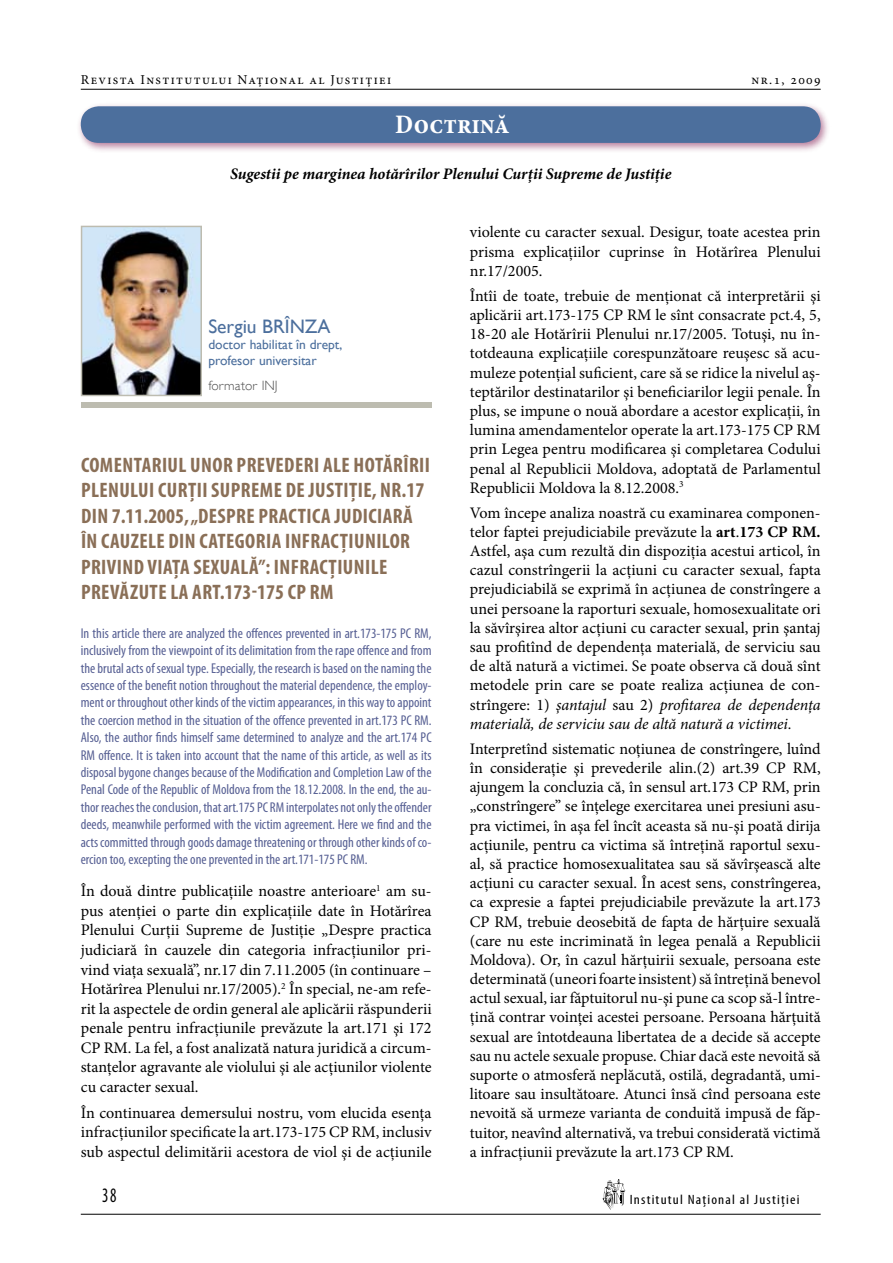
<style>
.page{position:relative;width:893px;height:1263px;background:#fff}
.page>*{position:absolute;margin:0;border:0;box-sizing:border-box;transform-origin:0 0}
.t1{font:700 condensed 27px "Minion Pro";color:#fff}
.t2{font:700 condensed 21px/25.5px "Myriad Pro";letter-spacing:.02em;color:#8a6f57}
.t3{font:condensed 20.7px "Myriad Pro";color:#000;scale:.8 1}
.t4{font:19.5px "Gill Sans";color:#4c6f9d}
.t5{font:16.05px/19.2px "Minion Pro";color:#000;text-align:justify}
.t6{font:italic 700 16.05px "Minion Pro";letter-spacing:-.005em;color:#000}
.t7{font:condensed 14.25px/17.4px "Myriad Pro";color:#565f93;text-align:justify}
.t8{font:13.5px "Minion Pro";letter-spacing:.1em;color:#000}
.t9{font:13.5px/16.2px "Gill Sans";color:#4c6f9d}
.t10{font:condensed 13.5px "Myriad Pro";letter-spacing:.08em;color:#000;scale:1.11 1}
.t11{font:300 13.5px "Gill Sans";color:#4f4f4f}
.s1{font-weight:700}
.s2{font-style:italic}
</style>
<div class="page">
<hr style="left:81px;top:89px;width:740px;height:1px;background:#000">
<hr style="left:81px;top:1214px;width:740px;height:1px;background:#000">
<svg style="left:602px;top:1179px;width:23px;height:31px"></svg>
<div style="left:76px;top:101px;width:756px;height:52px;background:#72003e;opacity:.5"></div>
<div style="left:81px;top:106px;width:740px;height:37px;background:#4c6f9d;border-radius:18px"></div>
<div style="left:81px;top:402px;width:351px;height:6px;background:#bdbcb0"></div>
<img style="left:84px;top:229px;width:115px;height:164px">
<div style="left:81px;top:226px;width:121px;height:170px;border:2px solid #bdbcb0"></div>
<p class="t8" style="left:81px;top:71px;width:312px">Revista Institutului Naţional al Justiţiei</p>
<p class="t8" style="left:752px;top:71px;width:71px">nr.1, 2009</p>
<h1 class="t1" style="left:395px;top:106px;width:116px">Doctrină</h1>
<p class="t6" style="left:230px;top:163px;width:443px">Sugestii pe marginea hotărîrilor Plenului Curţii Supreme de Justiţie</p>
<p class="t4" style="left:208px;top:315px;width:124px">Sergiu brînzA</p>
<p class="t9" style="left:208px;top:337px;width:136px">doctor habilitat în drept, profesor universitar</p>
<p class="t11" style="left:208px;top:377px;width:71px">formator INJ</p>
<p class="t2" style="left:81px;top:451px;width:351px">COMENTARIUL UNOR PREVEDERI ALE HOTĂRÎRII PLENULUI CURŢII SUPREME DE JUSTIŢIE, NR.17<br>DIN 7.11.2005, „DESPRE PRACTICA JUDICIARĂ ÎN CAUZELE DIN CATEGORIA INFRACŢIUNILOR PRIVIND VIAŢA SEXUALĂ”: INFRACŢIUNILE PREVĂZUTE LA ART.173-175 CP RM</p>
<p class="t7" style="left:81px;top:624px;width:352px">In this article there are analyzed the offences prevented in art.173-175 PC RM, inclusively from the viewpoint of its delimitation from the rape offence and from the brutal acts of sexual type. Especially, the research is based on the naming the essence of the benefit notion throughout the material dependence, the employ&shy;ment or throughout other kinds of the victim appearances, in this way to appoint the coercion method in the situation of the offence prevented in art.173 PC RM.<br>Also, the author finds himself same determined to analyze and the art.174 PC RM offence. It is taken into account that the name of this article, as well as its disposal bygone changes because of the Modification and Completion Law of the Penal Code of the Republic of Moldova from the 18.12.2008. In the end, the au&shy;thor reaches the conclusion, that art.175 PC RM interpolates not only the offender deeds, meanwhile performed with the victim agreement. Here we find and the acts committed through goods damage threatening or through other kinds of co&shy;ercion too, excepting the one prevented in the art.171-175 PC RM.</p>
<p class="t5" style="left:81px;top:881px;width:352px">În două dintre publicaţiile noastre anterioare<sup>1</sup> am su&shy;pus atenţiei o parte din explicaţiile date în Hotărîrea Plenului Curţii Supreme de Justiţie „Despre practica judiciară în cauzele din categoria infracţiunilor pri&shy;vind viaţa sexuală”, nr.17 din 7.11.2005 (în continuare – Hotărîrea Plenului nr.17/2005).<sup>2</sup> În special, ne-am refe&shy;rit la aspectele de ordin general ale aplicării răspunderii penale pentru infracţiunile prevăzute la art.171 şi 172<br>CP RM. La fel, a fost analizată natura juridică a circum&shy;stanţelor agravante ale violului şi ale acţiunilor violente cu caracter sexual.</p>
<p class="t5" style="left:81px;top:1103px;width:352px">În continuarea demersului nostru, vom elucida esenţa infracţiunilor specificate la art.173-175 CP RM, inclusiv sub aspectul delimitării acestora de viol şi de acţiunile</p>
<p class="t5" style="left:470px;top:223px;width:352px">violente cu caracter sexual. Desigur, toate acestea prin prisma explicaţiilor cuprinse în Hotărîrea Plenului nr.17/2005.</p>
<p class="t5" style="left:470px;top:286px;width:352px">Întîi de toate, trebuie de menţionat că interpretării şi aplicării art.173-175 CP RM le sînt consacrate pct.4, 5, 18-20 ale Hotărîrii Plenului nr.17/2005. Totuşi, nu în&shy;totdeauna explicaţiile corespunzătoare reuşesc să acu&shy;muleze potenţial suficient, care să se ridice la nivelul aş&shy;teptărilor destinatarilor şi beneficiarilor legii penale. În plus, se impune o nouă abordare a acestor explicaţii, în lumina amendamentelor operate la art.173-175 CP RM prin Legea pentru modificarea şi completarea Codului penal al Republicii Moldova, adoptată de Parlamentul Republicii Moldova la 8.12.2008.<sup>3</sup></p>
<p class="t5" style="left:470px;top:503px;width:352px">Vom începe analiza noastră cu examinarea componen&shy;telor faptei prejudiciabile prevăzute la <span class="s1">art</span>.<span class="s1">173 CP RM.<br></span>Astfel, aşa cum rezultă din dispoziţia acestui articol, în cazul constrîngerii la acţiuni cu caracter sexual, fapta prejudiciabilă se exprimă în acţiunea de constrîngere a unei persoane la raporturi sexuale, homosexualitate ori la săvîrşirea altor acţiuni cu caracter sexual, prin şantaj sau profitînd de dependenţa materială, de serviciu sau de altă natură a victimei. Se poate observa că două sînt metodele prin care se poate realiza acţiunea de con&shy;strîngere: 1) <span class="s2">şantajul</span> sau 2) <span class="s2">profitarea de dependenţa materială, de serviciu sau de altă natură a victimei.</span></p>
<p class="t5" style="left:470px;top:739px;width:352px">Interpretînd sistematic noţiunea de constrîngere, luînd în consideraţie şi prevederile alin.(2) art.39 CP RM, ajungem la concluzia că, în sensul art.173 CP RM, prin „constrîngere” se înţelege exercitarea unei presiuni asu&shy;pra victimei, în aşa fel încît aceasta să nu-şi poată dirija acţiunile, pentru ca victima să întreţină raportul sexu&shy;al, să practice homosexualitatea sau să săvîrşească alte acţiuni cu caracter sexual. În acest sens, constrîngerea, ca expresie a faptei prejudiciabile prevăzute la art.173<br>CP RM, trebuie deosebită de fapta de hărţuire sexuală (care nu este incriminată în legea penală a Republicii Moldova). Or, în cazul hărţuirii sexuale, persoana este determinată (uneori foarte insistent) să întreţină benevol actul sexual, iar făptuitorul nu-şi pune ca scop să-l între&shy;ţină contrar voinţei acestei persoane. Persoana hărţuită sexual are întotdeauna libertatea de a decide să accepte sau nu actele sexuale propuse. Chiar dacă este nevoită să suporte o atmosferă neplăcută, ostilă, degradantă, umi&shy;litoare sau insultătoare. Atunci însă cînd persoana este nevoită să urmeze varianta de conduită impusă de făp&shy;tuitor, neavînd alternativă, va trebui considerată victimă a infracţiunii prevăzute la art.173 CP RM.</p>
<p class="t3" style="left:102px;top:1182px;width:10px">38</p>
<p class="t10" style="left:630px;top:1191px;width:154px">Institutul Naţional al Justiţiei</p>
</div>
